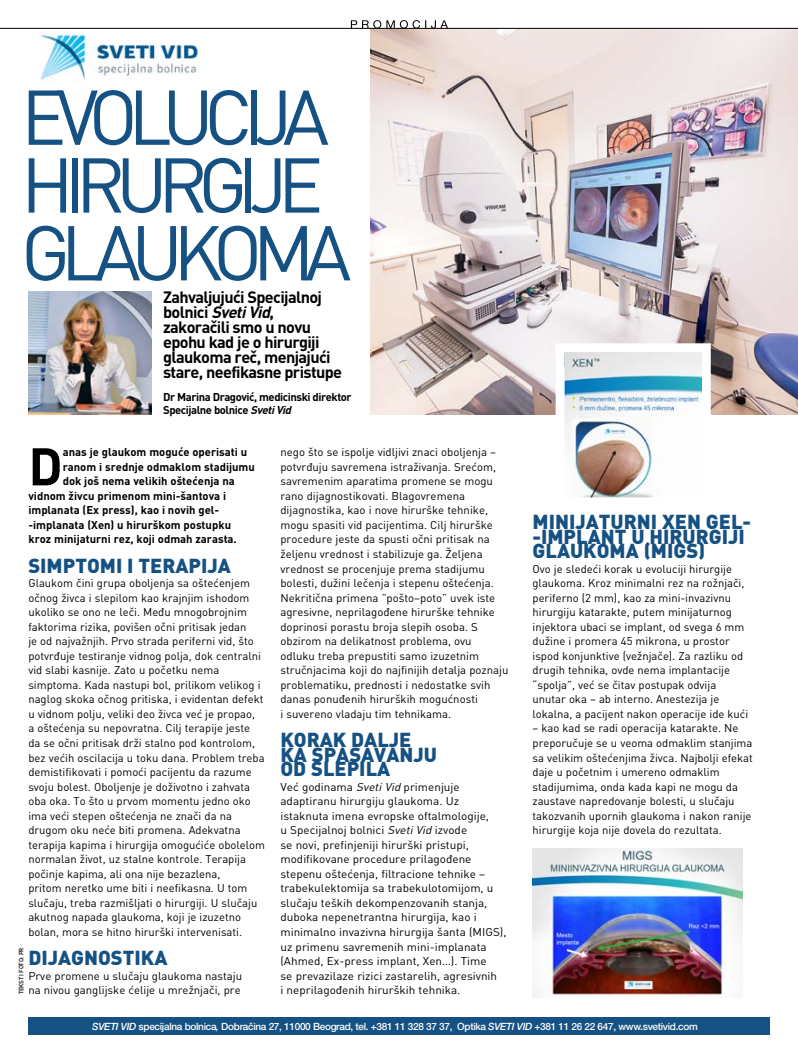
<style>
.page{position:relative;width:798px;height:1053px;background:#fff}
.page>*{position:absolute;margin:0;border:0;box-sizing:border-box;transform-origin:0 0}
.t1{font:76.25px/67.8px "DIN";letter-spacing:-.13em;color:#155183}
.t2{font:700 52px "DIN";color:#000}
.t3{font:900 20px/14.5px "DIN";color:#155183}
.t4{font:700 16.25px/15px "DIN";letter-spacing:-.04em;color:#000}
.t5{font:11.25px/14.5px "DIN";color:#000}
.t6{font:11.25px/14.5px "DIN";color:#000;scale:1.04 1}
.t7{font:700 11.25px "DIN";color:#000}
.t8{font:700 11.25px/13.8px "DIN";letter-spacing:-.04em;color:#000}
.t9{font:500 10px "Helvetica Neue LT Pro";letter-spacing:-.03em;color:#fff}
.t10{font:500 6.25px "DIN";letter-spacing:-.04em;color:#000}
.s1{font-style:italic}
</style>
<div class="page">
<div style="left:28px;top:1017px;width:741px;height:18px;background:#155183"></div>
<img style="left:370px;top:29px;width:427px;height:385px">
<img style="left:28px;top:291px;width:123px;height:123px">
<img style="left:40px;top:31px;width:160px;height:49px">
<img style="left:551px;top:339px;width:163px;height:159px">
<img style="left:532px;top:848px;width:210px;height:149px">
<hr style="left:0;top:28px;width:797px;height:1px;background:#000">
<svg style="left:351px;top:20px;width:97px;height:9px"></svg>
<h1 class="t1" style="left:21px;top:84px;width:332px">EVOLUCIJA<br>HIRURGIJE<br>GLAUKOMA</h1>
<h3 class="t4" style="left:163px;top:290px;width:180px">Zahvaljujući Specijalnoj<br>b o l n i c i <span class="s1">SvetiVid</span>, zakoračili smo u novu epohu kad je o hirurgiji glaukoma reč, menjajući stare, neefikasne pristupe</h3>
<p class="t8" style="left:163px;top:389px;width:190px">dr Marina Dragović, medicinski direktor<br>Specijalne bolnice <span class="s1">SvetiVid</span></p>
<h2 class="t2" style="left:28px;top:436px;width:36px">D</h2>
<p class="t7" style="left:63px;top:445px;width:186px">anas je glaukom moguće operisati u</p>
<p class="t7" style="left:63px;top:460px;width:194px">ranom i srednje odmaklom stadijumu</p>
<p class="t7" style="left:63px;top:474px;width:174px">dok još nema velikih oštećenja na</p>
<p class="t7" style="left:28px;top:489px;width:199px">vidnom živcu primenom mini-šantova i</p>
<p class="t7" style="left:28px;top:503px;width:192px">implanata (Ex press), kao i novih gel-</p>
<p class="t7" style="left:28px;top:518px;width:204px">-implanata (Xen) u hirurškom postupku</p>
<p class="t7" style="left:28px;top:532px;width:210px">kroz minijaturni rez, koji odmah zarasta.</p>
<h3 class="t3" style="left:28px;top:557px;width:204px">SIMPTOMI I TERAPIJA</h3>
<p class="t5" style="left:28px;top:576px;width:238px">Glaukom čini grupa oboljenja sa oštećenjem očnog živca i slepilom kao krajnjim ishodom ukoliko se ono ne leči. Među mnogobrojnim faktorima rizika, povišen očni pritisak jedan<br>je od najvažnjih. Prvo strada periferni vid, što potvrđuje testiranje vidnog polja, dok centralni vid slabi kasnije. Zato u početku nema simptoma. Kada nastupi bol, prilikom velikog i naglog skoka očnog pritiska, i evidentan defekt u vidnom polju, veliki deo živca već je propao,<br>a oštećenja su nepovratna. Cilj terapije jeste da se očni pritisak drži stalno pod kontrolom, bez većih oscilacija u toku dana. Problem treba demistifikovati i pomoći pacijentu da razume svoju bolest. Oboljenje je doživotno i zahvata oba oka. To što u prvom momentu jedno oko ima veći stepen oštećenja ne znači da na drugom oku neće biti promena. Adekvatna terapija kapima i hirurgija omogućiće obolelom normalan život, uz stalne kontrole. Terapija počinje kapima, ali ona nije bezazlena,<br>pritom neretko ume biti i neefikasna. U tom slučaju, treba razmišljati o hirurgiji. U slučaju akutnog napada glaukoma, koji je izuzetno bolan, mora se hitno hirurški intervenisati.</p>
<h3 class="t3" style="left:28px;top:950px;width:140px">DIJAGNOSTIKA</h3>
<p class="t5" style="left:28px;top:968px;width:215px">Prve promene u slučaju glaukoma nastaju na nivou ganglijske ćelije u mrežnjači, pre</p>
<p class="t10" style="left:18px;top:994px;width:48px;rotate:-90deg">TEKST I FOTO: PR</p>
<p class="t5" style="left:280px;top:445px;width:229px">nego što se ispolje vidljivi znaci oboljenja – potvrđuju savremena istraživanja. Srećom, savremenim aparatima promene se mogu rano dijagnostikovati. Blagovremena dijagnostika, kao i nove hirurške tehnike, mogu spasiti vid pacijentima. Cilj hirurške procedure jeste da spusti očni pritisak na željenu vrednost i stabilizuje ga. Željena vrednost se procenjuje prema stadijumu bolesti, dužini lečenja i stepenu oštećenja.<br>Nekritična primena ”pošto–poto” uvek iste agresivne, neprilagođene hirurške tehnike doprinosi porastu broja slepih osoba. S obzirom na delikatnost problema, ovu odluku treba prepustiti samo izuzetnim stručnjacima koji do najfinijih detalja poznaju problematiku, prednosti i nedostatke svih danas ponuđenih hirurških mogućnosti<br>i suvereno vladaju tim tehnikama.</p>
<h3 class="t3" style="left:280px;top:732px;width:158px">KORAK DALJE<br>KA SPASAVANJU<br>OD SLEPILA</h3>
<p class="t6" style="left:280px;top:779px;width:219px">Već godinama <span class="s1">SvetiVid</span> primenjuje adaptiranu hirurgiju glaukoma. Uz istaknuta imena evropske oftalmologije,<br>u Specijalnoj bolnici <span class="s1">SvetiVid</span> izvode<br>se novi, prefinjeniji hirurški pristupi, modifikovane procedure prilagođene stepenu oštećenja, filtracione tehnike – trabekulektomija sa trabekulotomijom, u slučaju teških dekompenzovanih stanja, duboka nepenetrantna hirurgija, kao i minimalno invazivna hirurgija šanta (MIGS), uz primenu savremenih mini-implanata (Ahmed, Ex-press implant, Xen…). Time<br>se prevazilaze rizici zastarelih, agresivnih<br>i neprilagođenih hirurških tehnika.</p>
<h3 class="t3" style="left:532px;top:514px;width:220px">MINIJATURNI XEN GEL--IMPLANT U HIRURGIJI<br>GLAUKOMA (MIGS)</h3>
<p class="t5" style="left:532px;top:561px;width:217px">Ovo je sledeći korak u evoluciji hirurgije glaukoma. Kroz minimalni rez na rožnjači, periferno (2 mm), kao za mini-invazivnu hirurgiju katarakte, putem minijaturnog injektora ubaci se implant, od svega 6 mm dužine i promera 45 mikrona, u prostor ispod konjunktive (vežnjače). Za razliku od drugih tehnika, ovde nema implantacije “spolja”, već se čitav postupak odvija unutar oka – ab interno. Anestezija je lokalna, a pacijent nakon operacije ide kući</p>
<p class="t5" style="left:532px;top:721px;width:222px">– kao kad se radi operacija katarakte. Ne preporučuje se u veoma odmaklim stanjima sa velikim oštećenjima živca. Najbolji efekat daje u početnim i umereno odmaklim stadijumima, onda kada kapi ne mogu da zaustave napredovanje bolesti, u slučaju takozvanih upornih glaukoma i nakon ranije hirurgije koja nije dovela do rezultata.</p>
<p class="t9" style="left:92px;top:1020px;width:606px"><span class="s1">SVETI VID</span> specijalna bolnica<span class="s1">,</span> Dobračina 27, 11000 Beograd, tel. +381 11 328 37 37, Optika <span class="s1">SVETI VID</span> +381 11 26 22 647, www.svetivid.com</p>
</div>
